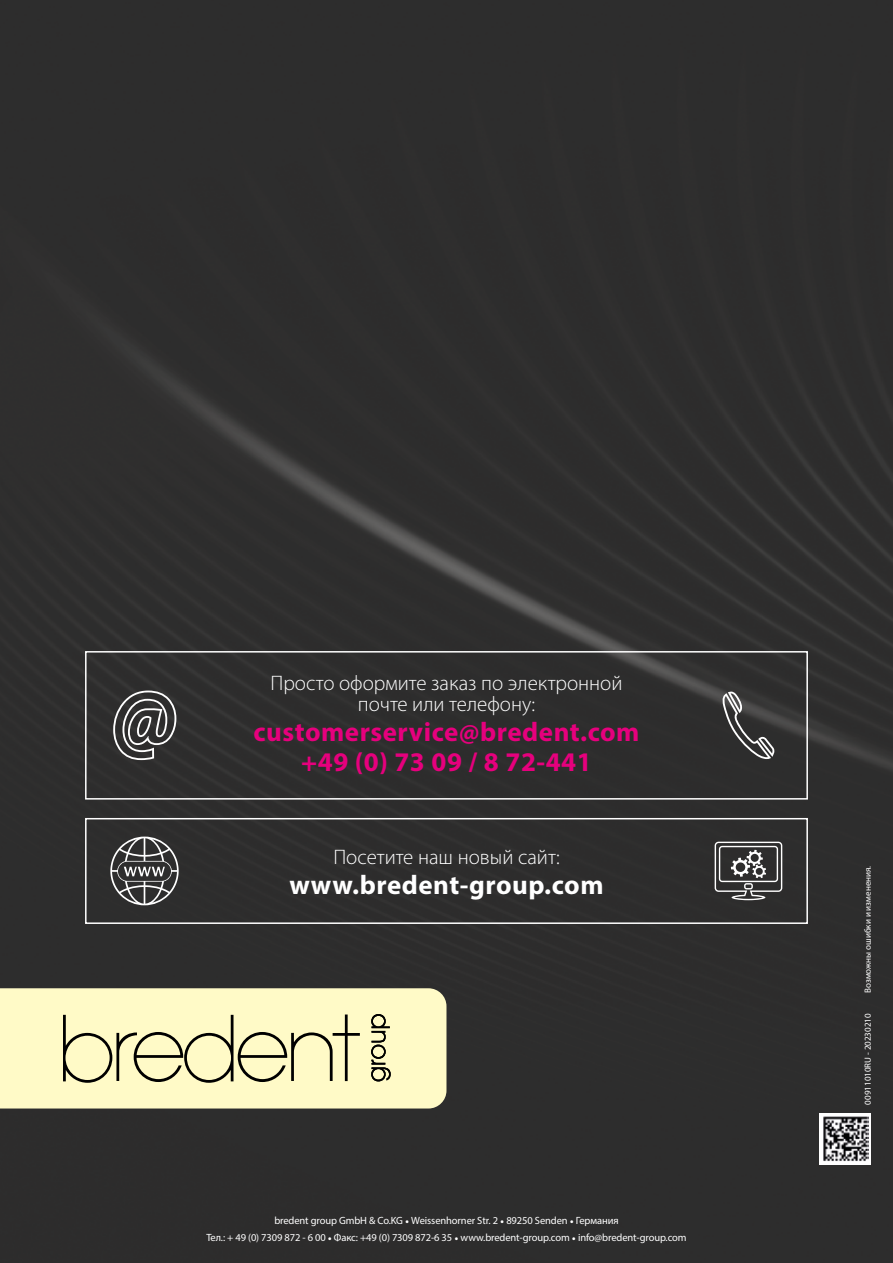
<style>
.page{position:relative;width:893px;height:1263px;background:#2d2d2d}
.page>*{position:absolute;margin:0;border:0;box-sizing:border-box;transform-origin:0 0}
.t1{font:700 27px/30px "Myriad Pro";letter-spacing:.02em;color:#e6007d;text-align:center}
.t2{font:700 27px "Myriad Pro";letter-spacing:.02em;color:#fff}
.t3{font:300 21px/21px "Myriad Pro";color:#fff;text-align:center}
.t4{font:10.5px/16.5px "Myriad Pro";letter-spacing:-.01em;color:#fff;text-align:center}
.t5{font:9px "Myriad Pro";color:#fff}
.s1{font-family:"Minion Pro"}
</style>
<div class="page">
<div style="left:0;top:988px;width:446px;height:120px;background:#fffac7"></div>
<svg style="left:63px;top:1014px;width:297px;height:69px;background:#d9d5aa"></svg>
<svg style="left:371px;top:1014px;width:20px;height:67px"></svg>
<div style="left:85px;top:818px;width:723px;height:106px;border:2px solid #fff"></div>
<div style="left:85px;top:651px;width:723px;height:148px;border:2px solid #fff"></div>
<svg style="left:113px;top:690px;width:63px;height:70px;background:#5b5b5a"></svg>
<svg style="left:721px;top:691px;width:55px;height:68px;background:#4e4e4e"></svg>
<svg style="left:715px;top:842px;width:67px;height:58px"></svg>
<svg style="left:110px;top:836px;width:69px;height:69px;background:#5b5b5b"></svg>
<div style="left:820px;top:1113px;width:51px;height:51px;background:#fff"></div>
<img style="left:823px;top:1116px;width:45px;height:45px">
<h2 class="t3" style="left:270px;top:675px;width:354px">Просто оформите заказ по электронной почте или телефону:</h2>
<h1 class="t1" style="left:253px;top:718px;width:387px">customerservice@bredent.com +49 (0) 73 09 / 8 72-441</h1>
<h2 class="t3" style="left:333px;top:848px;width:228px">Посетите наш новый сайт:</h2>
<h1 class="t2" style="left:289px;top:871px;width:316px">www.bredent-group.com</h1>
<p class="t4" style="left:206px;top:1213px;width:482px">bredent group GmbH &amp; Co.KG <span class="s1">•</span> Weissenhorner Str. 2 <span class="s1">•</span> 89250 Senden <span class="s1">•</span> Германия<br>Тел.: + 49 (0) 7309 872 - 6 00 <span class="s1">•</span> Факс: +49 (0) 7309 872-6 35 <span class="s1">•</span> www.bredent-group.com <span class="s1">•</span> info@bredent-group.com</p>
<p class="t5" style="left:864px;top:993px;width:129px;rotate:-90deg">Возможны ошибки и изменения.</p>
<p class="t5" style="left:864px;top:1104px;width:93px;rotate:-90deg">00911010RU - 20230210</p>
</div>
